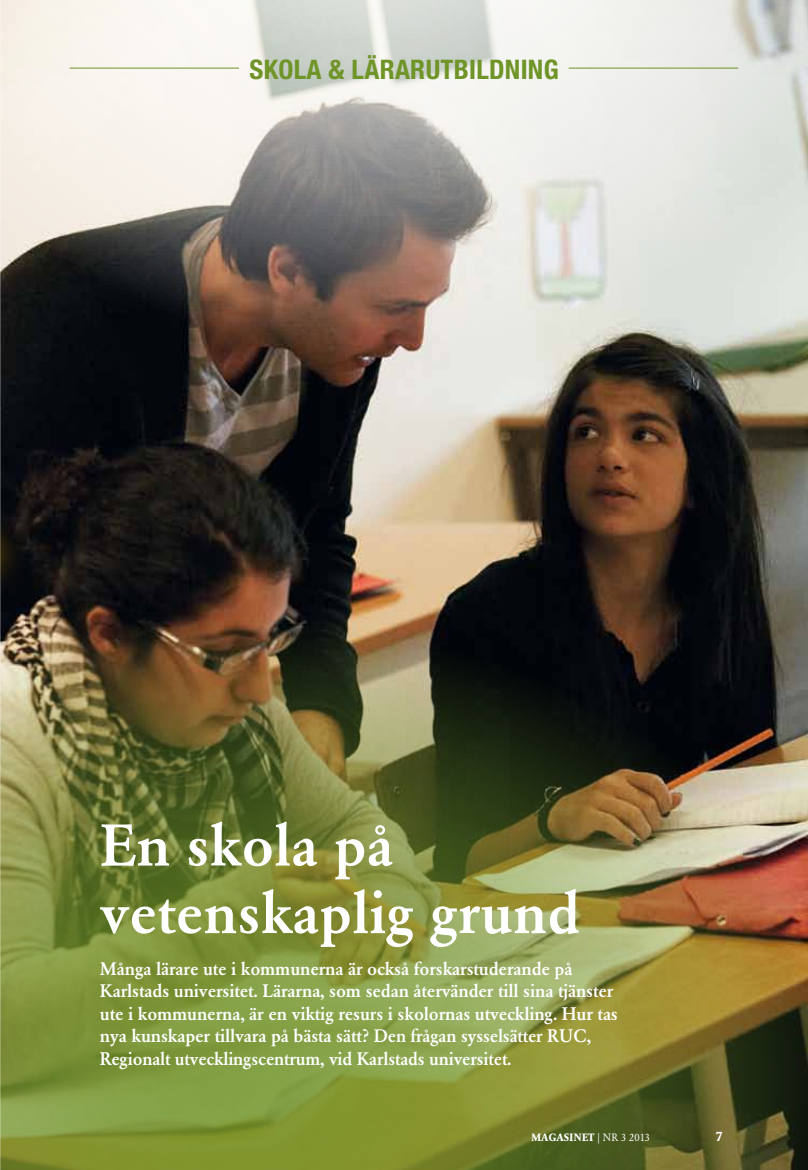
<style>
.page{position:relative;width:808px;height:1170px;background:#fff}
.page>*{position:absolute;margin:0;border:0;box-sizing:border-box;transform-origin:0 0}
.t1{font:500 58.5px/67.5px "Garamond BE";color:#fff}
.t2{font:700 condensed 27px "Helvetica Neue";letter-spacing:.01em;color:#6f9427}
.t3{font:500 18px/22.5px "Garamond BE";letter-spacing:-.01em;color:#fff}
.t4{font:700 13.5px "Garamond BE";color:#fff}
.t5{font:700 10.5px "Garamond BE";letter-spacing:.02em;color:#fff}
.t6{font:10.5px "Garamond BE";color:#fff}
</style>
<div class="page">
<img style="left:0;top:356px;width:808px;height:256px">
<img style="left:0;top:612px;width:808px;height:557px">
<svg style="left:0;top:0;width:808px;height:356px;background:#c0bdb8"></svg>
<hr style="left:70px;top:68px;width:169px;height:1px;background:#6f9427">
<hr style="left:569px;top:68px;width:169px;height:1px;background:#6f9427">
<div style="left:0;top:512px;width:26px;height:84px;background:#bd8300;opacity:.41"></div>
<h2 class="t2" style="left:249px;top:53px;width:118px">SKOLA &amp; LÄRARUT</h2>
<h2 class="t2" style="left:454px;top:53px;width:29px">BILDNING</h2>
<h1 class="t1" style="left:100px;top:811px;width:482px">En skola på vetenskaplig grund</h1>
<p class="t3" style="left:100px;top:957px;width:520px">Många lärare ute i kommunerna är också forskarstuderande på Karlstads universitet. Lärarna, som sedan återvänder till sina tjänster ute i kommunerna, är en viktig resurs i skolornas utveckling. Hur tas nya kunskaper tillvara på bästa sätt? Den frågan sysselsätter RUC, Regionalt utvecklingscentrum, vid Karlstads universitet.</p>
<p class="t5" style="left:531px;top:1131px;width:51px">MAGASINET</p>
<p class="t6" style="left:597px;top:1131px;width:54px">| NR 3 2013</p>
<p class="t4" style="left:715px;top:1128px;width:9px">7</p>
</div>
